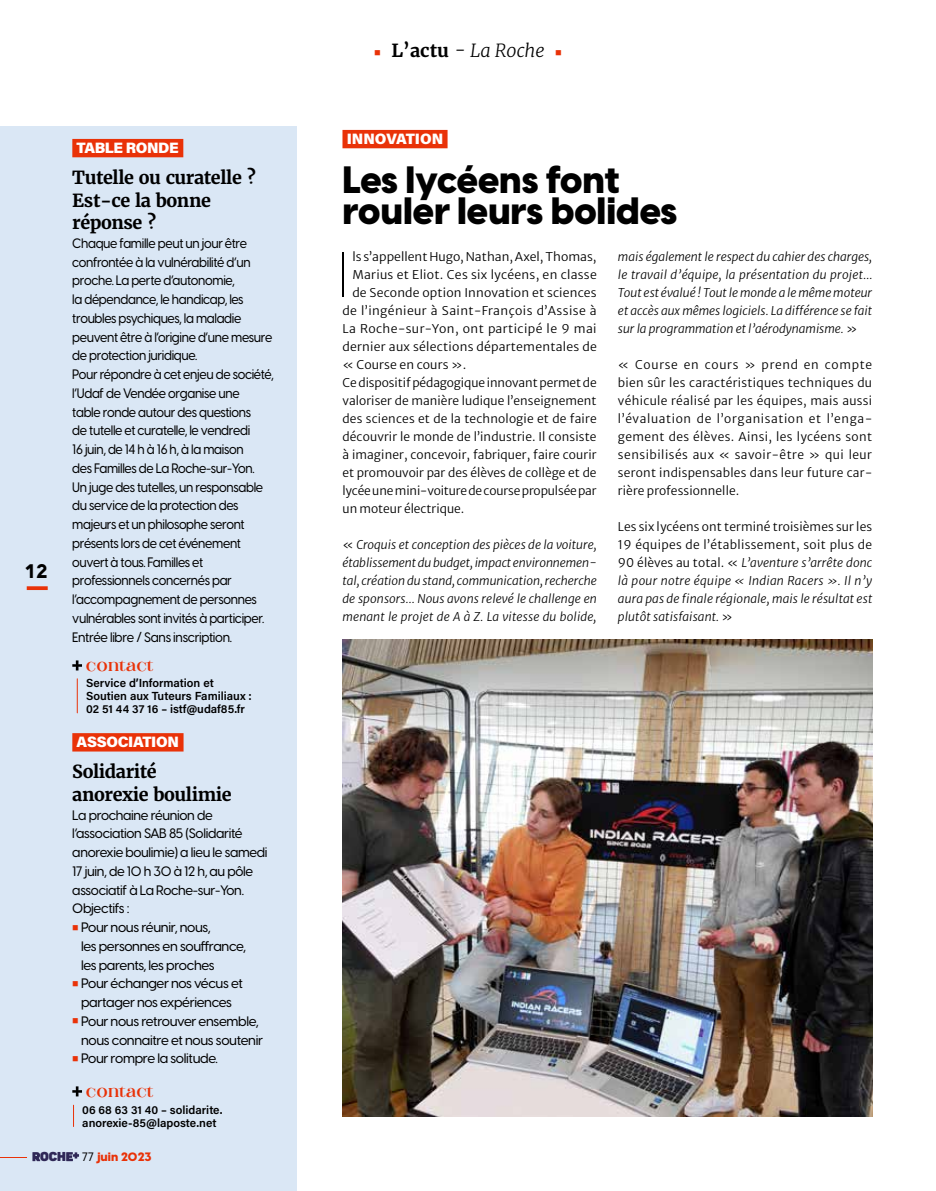
<style>
.page{position:relative;width:936px;height:1191px;background:#fff}
.page>*{position:absolute;margin:0;border:0;box-sizing:border-box;transform-origin:0 0}
.Txt___Lettrine_sur_3{font:100 62.7px "Visby CF";color:#000}
.Titre_Majeur_ACTUS_2{font:800 37.5px/31.5px "Visby CF";color:#000}
.t1{font:19.5px "Arya Single";color:#000}
.Texte_encadré_blanc{font:700 18px/22.5px "Merriweather";letter-spacing:-.025em;color:#000}
.t2{font:italic 300 18px "Merriweather";color:#000}
.t3{font:18px "Rangkings";letter-spacing:.01em;color:#e93208}
.Surtitre_2021{font:900 15px "Acumin Pro";letter-spacing:-.025em;color:#fff}
.Surtitre_2021-2{font:900 15px "Acumin Pro";color:#fff}
.Texte_encadré_blanc-2{font:500 13.5px/18.8px "Visby CF";letter-spacing:-.025em;color:#000;scale:.93 1}
.Texte_encadré_blanc-3{font:500 13.5px/18.8px "Visby CF";letter-spacing:-.025em;color:#000}
.Texte_encadré_blanc-4{font:500 13.5px "Visby CF";letter-spacing:-.025em;color:#000;scale:.95 1}
.t4{font:800 12.75px "Panton";color:#2f2857}
.Txt_courant_JUSTIF_2{font:italic 12px/18px "Merriweather Sans";letter-spacing:.01em;color:#000;text-align:justify}
.Txt_courant_JUSTIF_2-2{font:12px/18px "Merriweather Sans";color:#000;text-align:justify}
.Txt___Lettrine_sur_3-2{font:12px "Merriweather Sans";letter-spacing:.02em;color:#000}
.t5{font:800 12px "Visby CF";letter-spacing:.01em;color:#e93208}
.D_INFOS{font:600 11.7px/12.8px "Acumin Pro";color:#000}
.s1{font-family:"Merriweather Sans";font-weight:400;font-size:12px;color:#e93208}
.s2{font-weight:500;color:#000}
.s3{font-family:"Merriweather Sans";font-weight:500;font-style:normal;font-size:12px;color:#e93208}
.s4{font-weight:700;font-style:normal}
.s5{font-style:normal}
</style>
<div class="page">
<div style="left:0;top:126px;width:296px;height:1065px;background:#dae7f5"></div>
<div style="left:72px;top:139px;width:111px;height:18px;background:#e93208"></div>
<div style="left:72px;top:733px;width:111px;height:18px;background:#e93208"></div>
<svg style="left:72px;top:660px;width:10px;height:10px"></svg>
<hr style="left:77px;top:679px;width:1px;height:34px;background:#e93208">
<div style="left:342px;top:130px;width:105px;height:18px;background:#e93208"></div>
<img style="left:342px;top:639px;width:530px;height:477px">
<svg style="left:72px;top:1086px;width:10px;height:10px"></svg>
<svg style="left:73px;top:1105px;width:1px;height:21px"></svg>
<svg style="left:27px;top:586px;width:21px;height:4px"></svg>
<svg style="left:0;top:1152px;width:40px;height:9px"></svg>
<svg style="left:66px;top:1152px;width:13px;height:9px"></svg>
<p class="t1" style="left:25px;top:559px;width:25px">12</p>
<p class="Surtitre_2021" style="left:77px;top:137px;width:104px">TABLE RONDE</p>
<p class="Texte_encadré_blanc" style="left:72px;top:166px;width:185px">Tutelle ou curatelle ?<br>Est-ce la bonne réponse ?</p>
<p class="Texte_encadré_blanc-2" style="left:72px;top:234px;width:218px">Chaque famille peut un jour être confrontée à la vulnérabilité d’un proche. La perte d’autonomie,<br>la dépendance, le handicap, les troubles psychiques, la maladie peuvent être à l’origine d’une mesure de protection juridique.<br>Pour répondre à cet enjeu de société, l’Udaf de Vendée organise une<br>table ronde autour des questions<br>de tutelle et curatelle, le vendredi<br>16 juin, de 14 h à 16 h, à la maison<br>des Familles de La Roche-sur-Yon.</p>
<p class="Texte_encadré_blanc-2" style="left:72px;top:477px;width:208px">Un juge des tutelles, un responsable du service de la protection des majeurs et un philosophe seront présents lors de cet événement ouvert à tous. Familles et professionnels concernés par l’accompagnement de personnes vulnérables sont invités à participer.</p>
<p class="Texte_encadré_blanc-4" style="left:72px;top:628px;width:170px">Entrée libre / Sans inscription.</p>
<p class="t3" style="left:86px;top:654px;width:69px">contact</p>
<p class="D_INFOS" style="left:86px;top:676px;width:167px">Service d’Information et<br>Soutien aux Tuteurs Familiaux :<br>02 51 44 37 16 – istf@udaf85.fr</p>
<p class="Surtitre_2021" style="left:77px;top:731px;width:104px">ASSOCIATION</p>
<p class="Texte_encadré_blanc" style="left:72px;top:760px;width:161px">Solidarité anorexie boulimie</p>
<p class="Texte_encadré_blanc-3" style="left:72px;top:805px;width:197px">La prochaine réunion de l’association SAB 85 (Solidarité anorexie boulimie) a lieu le samedi<br>17 juin, de 10 h 30 à 12 h, au pôle associatif à La Roche-sur-Yon.</p>
<p class="Texte_encadré_blanc-3" style="left:72px;top:899px;width:59px">Objectifs :</p>
<p class="Texte_encadré_blanc-3" style="left:81px;top:918px;width:166px;text-indent:-9px"><span class="s1">■</span> Pour nous réunir, nous,<br>les personnes en souffrance, les parents, les proches</p>
<p class="Texte_encadré_blanc-3" style="left:72px;top:974px;width:172px;text-align:center"><span class="s1">■</span> Pour échanger nos vécus et partager nos expériences</p>
<p class="Texte_encadré_blanc-3" style="left:81px;top:1011px;width:183px;text-indent:-9px"><span class="s1">■</span> Pour nous retrouver ensemble, nous connaitre et nous soutenir</p>
<p class="Texte_encadré_blanc-3" style="left:72px;top:1049px;width:147px"><span class="s1">■</span> Pour rompre la solitude.</p>
<p class="t3" style="left:86px;top:1080px;width:69px">contact</p>
<p class="D_INFOS" style="left:82px;top:1102px;width:142px">06 68 63 31 40 – solidarite. anorexie-85@laposte.net</p>
<p class="t4" style="left:40px;top:1148px;width:27px">OCH</p>
<p class="t5" style="left:82px;top:1149px;width:71px"><span class="s2">77</span> juin 2023</p>
<p class="t2" style="left:374px;top:40px;width:189px"><span class="s3">■</span> <span class="s4">L’actu</span> - La Roche <span class="s3">■</span></p>
<p class="Surtitre_2021-2" style="left:347px;top:128px;width:98px">INNOVATION</p>
<p class="Titre_Majeur_ACTUS_2" style="left:342px;top:164px;width:336px">Les lycéens font rouler leurs bolides</p>
<p class="Txt___Lettrine_sur_3" style="left:338px;top:238px;width:12px">I</p>
<p class="Txt___Lettrine_sur_3-2" style="left:352px;top:246px;width:246px">ls s’appellent Hugo, Nathan, Axel, Thomas,</p>
<p class="Txt_courant_JUSTIF_2" style="left:618px;top:246px;width:256px">mais également le respect du cahier des charges, le travail d’équipe, la présentation du projet… Tout est évalué ! Tout le monde a le même moteur et accès aux mêmes logiciels. La différence se fait sur la programmation et l’aérodynamisme. <span class="s5">»</span></p>
<p class="Txt_courant_JUSTIF_2-2" style="left:618px;top:354px;width:256px">« Course en cours » prend en compte bien sûr les caractéristiques techniques du véhicule réalisé par les équipes, mais aussi l’évaluation de l’organisation et l’enga&shy;gement des élèves. Ainsi, les lycéens sont sensibilisés aux « savoir-être » qui leur seront indispensables dans leur future car&shy;rière professionnelle.</p>
<p class="Txt_courant_JUSTIF_2" style="left:618px;top:516px;width:256px"><span class="s5">Les six lycéens ont terminé troisièmes sur les 19 équipes de l’établissement, soit plus de 90 élèves au total. «</span> L’aventure s’arrête donc là pour notre équipe « Indian Racers ». Il n’y aura pas de finale régionale, mais le résultat est plutôt satisfaisant. <span class="s5">»</span></p>
<p class="Txt___Lettrine_sur_3-2" style="left:352px;top:264px;width:246px">Marius et Eliot. Ces six lycéens, en classe</p>
<p class="Txt___Lettrine_sur_3-2" style="left:352px;top:282px;width:246px">de Seconde option Innovation et sciences</p>
<p class="Txt___Lettrine_sur_3-2" style="left:342px;top:300px;width:256px">de l’ingénieur à Saint-François d’Assise à</p>
<p class="Txt___Lettrine_sur_3-2" style="left:342px;top:318px;width:256px">La Roche-sur-Yon, ont participé le 9 mai</p>
<p class="Txt___Lettrine_sur_3-2" style="left:342px;top:336px;width:256px">dernier aux sélections départementales de</p>
<p class="Txt___Lettrine_sur_3-2" style="left:342px;top:354px;width:125px">« Course en cours ».</p>
<p class="Txt_courant_JUSTIF_2-2" style="left:342px;top:372px;width:256px">Ce dispositif pédagogique innovant permet de valoriser de manière ludique l’enseignement des sciences et de la technologie et de faire découvrir le monde de l’industrie. Il consiste à imaginer, concevoir, fabriquer, faire courir et promouvoir par des élèves de collège et de lycée une mini-voiture de course propulsée par un moteur électrique.</p>
<p class="Txt_courant_JUSTIF_2" style="left:342px;top:534px;width:256px"><span class="s5">«</span> Croquis et conception des pièces de la voiture, établissement du budget, impact environnemen&shy;tal, création du stand, communication, recherche de sponsors… Nous avons relevé le challenge en menant le projet de A à Z. La vitesse du bolide,</p>
</div>
